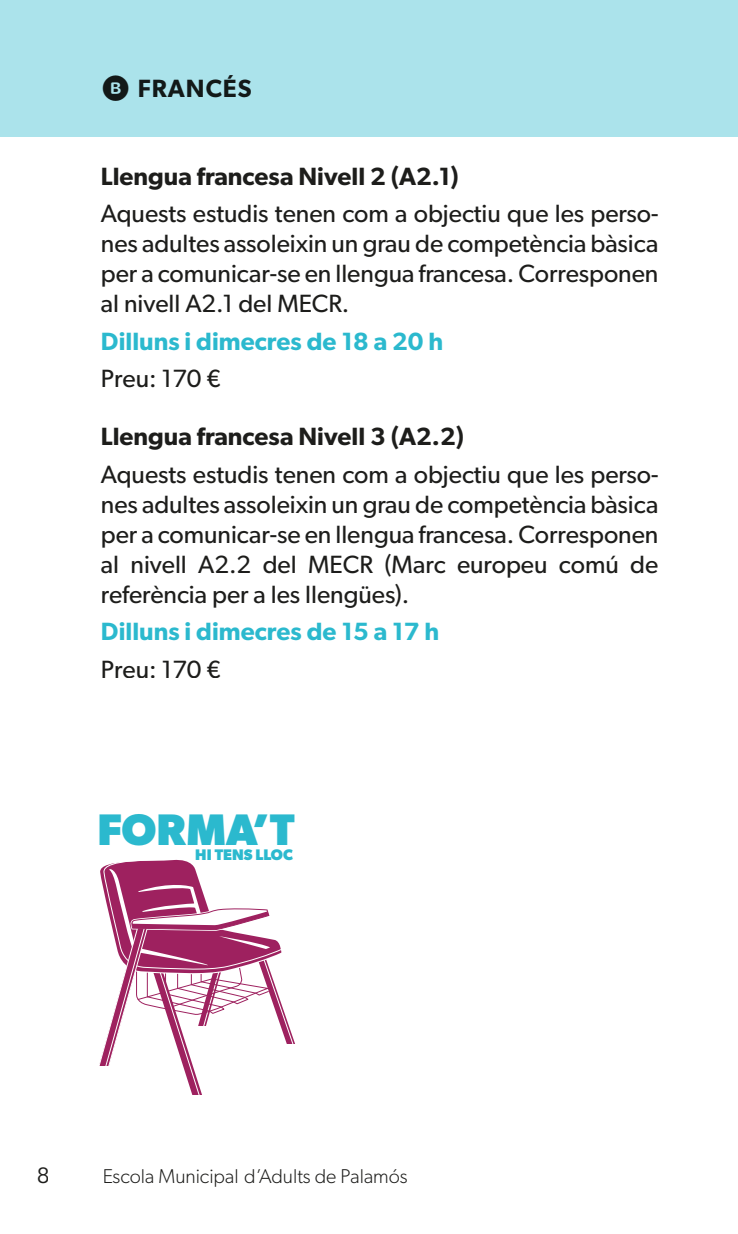
<style>
.page{position:relative;width:738px;height:1234px;background:#fff}
.page>*{position:absolute;margin:0;border:0;box-sizing:border-box;transform-origin:0 0}
.t1{font:700 44.25px "Gibson";color:#2bb9ce}
.t2{font:25px/30px "Gibson";color:#1d1d1b;text-align:justify}
.t3{font:600 25px "Gibson";color:#1d1d1b}
.t4{font:600 25px "Gibson";color:#2bb9ce}
.t5{font:600 25px "Gibson";letter-spacing:.04em;color:#1d1d1b}
.t6{font:22.5px "Gibson";color:#1d1d1b}
.t7{font:300 20px "Gibson";color:#1d1d1b}
.t8{font:700 15.25px "Gibson";color:#2bb9ce}
</style>
<div class="page">
<div style="left:0;top:0;width:737px;height:137px;background:#abe3eb"></div>
<svg style="left:99px;top:859px;width:196px;height:235px"></svg>
<div style="left:279px;top:1044px;width:25px;height:9px;background:#fff"></div>
<div style="left:192px;top:1026px;width:19px;height:9px;background:#fff"></div>
<div style="left:90px;top:1065px;width:27px;height:9px;background:#fff"></div>
<p class="t5" style="left:138px;top:74px;width:115px">FRANCÉS</p>
<p class="t3" style="left:101px;top:161px;width:359px">Llengua francesa Nivell 2 (A2.1)</p>
<p class="t2" style="left:101px;top:198px;width:558px">Aquests estudis tenen com a objectiu que les perso&shy;nes adultes assoleixin un grau de competència bàsica per a comunicar-se en llengua francesa. Corresponen al nivell A2.1 del MECR.</p>
<p class="t4" style="left:101px;top:326px;width:343px">Dilluns i dimecres de 18 a 20 h</p>
<p class="t2" style="left:101px;top:363px;width:121px">Preu: 170 €</p>
<p class="t3" style="left:101px;top:421px;width:364px">Llengua francesa Nivell 3 (A2.2)</p>
<p class="t2" style="left:101px;top:458px;width:558px">Aquests estudis tenen com a objectiu que les perso&shy;nes adultes assoleixin un grau de competència bàsica per a comunicar-se en llengua francesa. Corresponen al nivell A2.2 del MECR (Marc europeu comú de referència per a les llengües).</p>
<p class="t4" style="left:101px;top:616px;width:339px">Dilluns i dimecres de 15 a 17 h</p>
<p class="t2" style="left:101px;top:653px;width:121px">Preu: 170 €</p>
<h1 class="t1" style="left:97px;top:803px;width:198px">FORMA’T</h1>
<p class="t8" style="left:195px;top:845px;width:99px">HI TENS LLOC</p>
<p class="t6" style="left:36px;top:1161px;width:14px">8</p>
<p class="t7" style="left:102px;top:1163px;width:307px">Escola Municipal d’Adults de Palamós</p>
</div>
